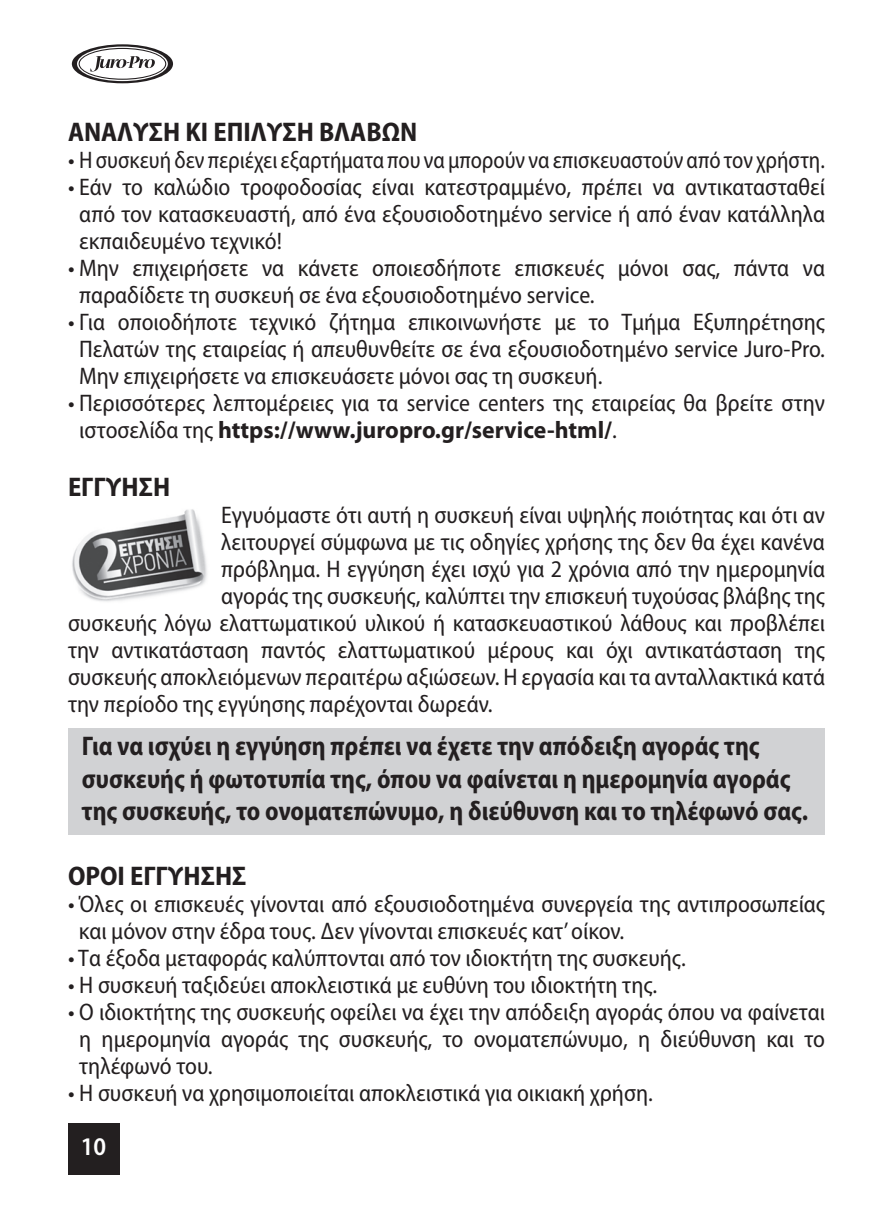
<style>
.page{position:relative;width:893px;height:1217px;background:#fff}
.page>*{position:absolute;margin:0;border:0;box-sizing:border-box;transform-origin:0 0}
.t1{font:700 semi-condensed 27px/32.4px "Myriad Pro";color:#231f20;scale:.94 1}
.t2{font:700 semi-condensed 27px "Myriad Pro";color:#231f20}
.t3{font:600 semi-condensed 25.5px "Myriad Pro";color:#fff}
.t4{font:semi-condensed 24px/27px "Myriad Pro";color:#231f20;text-align:justify}
.s1{font-weight:700;font-stretch:normal}
</style>
<div class="page">
<svg style="left:72px;top:44px;width:101px;height:39px"></svg>
<div style="left:68px;top:1123px;width:51px;height:51px;background:#231f20"></div>
<div style="left:68px;top:728px;width:757px;height:106px;background:#d1d2d4"></div>
<img style="left:72px;top:509px;width:135px;height:93px">
<p class="t2" style="left:68px;top:114px;width:351px">ΑΝΑΛΥΣΗ ΚΙ ΕΠΙΛΥΣΗ ΒΛΑΒΩΝ</p>
<p class="t4" style="left:68px;top:146px;width:758px">• Η συσκευή δεν περιέχει εξαρτήματα που να μπορούν να επισκευαστούν από τον χρήστη.</p>
<p class="t4" style="left:79px;top:173px;width:747px;text-indent:-11px">• Εάν το καλώδιο τροφοδοσίας είναι κατεστραμμένο, πρέπει να αντικατασταθεί από τον κατασκευαστή, από ένα εξουσιοδοτημένο service ή από έναν κατάλληλα εκπαιδευμένο τεχνικό!</p>
<p class="t4" style="left:79px;top:254px;width:747px;text-indent:-11px">• Μην επιχειρήσετε να κάνετε οποιεσδήποτε επισκευές μόνοι σας, πάντα να παραδίδετε τη συσκευή σε ένα εξουσιοδοτημένο service.</p>
<p class="t4" style="left:79px;top:308px;width:747px;text-indent:-11px">• Για οποιοδήποτε τεχνικό ζήτημα επικοινωνήστε με το Τμήμα Εξυπηρέτησης Πελατών της εταιρείας ή απευθυνθείτε σε ένα εξουσιοδοτημένο service Juro-Pro.<br>Μην επιχειρήσετε να επισκευάσετε μόνοι σας τη συσκευή.</p>
<p class="t4" style="left:79px;top:389px;width:747px;text-indent:-11px">• Περισσότερες λεπτομέρειες για τα service centers της εταιρείας θα βρείτε στην ιστοσελίδα της <span class="s1">https://www.juropro.gr/service-html/</span>.</p>
<p class="t2" style="left:68px;top:469px;width:104px">ΕΓΓΥΗΣΗ</p>
<p class="t4" style="left:221px;top:501px;width:605px">Εγγυόμαστε ότι αυτή η συσκευή είναι υψηλής ποιότητας και ότι αν</p>
<p class="t4" style="left:221px;top:528px;width:605px">λειτουργεί σύμφωνα με τις οδηγίες χρήσης της δεν θα έχει κανένα</p>
<p class="t4" style="left:221px;top:555px;width:605px">πρόβλημα. Η εγγύηση έχει ισχύ για 2 χρόνια από την ημερομηνία</p>
<p class="t4" style="left:221px;top:582px;width:605px">αγοράς της συσκευής, καλύπτει την επισκευή τυχούσας βλάβης της</p>
<p class="t4" style="left:68px;top:609px;width:758px">συσκευής λόγω ελαττωματικού υλικού ή κατασκευαστικού λάθους και προβλέπει</p>
<p class="t4" style="left:68px;top:636px;width:758px">την αντικατάσταση παντός ελαττωματικού μέρους και όχι αντικατάσταση της</p>
<p class="t4" style="left:68px;top:663px;width:758px">συσκευής αποκλειόμενων περαιτέρω αξιώσεων. Η εργασία και τα ανταλλακτικά κατά</p>
<p class="t4" style="left:68px;top:690px;width:426px">την περίοδο της εγγύησης παρέχονται δωρεάν.</p>
<p class="t1" style="left:82px;top:729px;width:774px">Για να ισχύει η εγγύηση πρέπει να έχετε την απόδειξη αγοράς της συσκευής ή φωτοτυπία της, όπου να φαίνεται η ημερομηνία αγοράς της συσκευής, το ονοματεπώνυμο, η διεύθυνση και το τηλέφωνό σας.</p>
<p class="t2" style="left:68px;top:858px;width:180px">ΟΡΟΙ ΕΓΓΥΗΣΗΣ</p>
<p class="t4" style="left:79px;top:890px;width:748px;text-indent:-11px">• Όλες οι επισκευές γίνονται από εξουσιοδοτημένα συνεργεία της αντιπροσωπείας και μόνον στην έδρα τους. Δεν γίνονται επισκευές κατ’ οίκον.</p>
<p class="t4" style="left:68px;top:944px;width:619px">• Τα έξοδα μεταφοράς καλύπτονται από τον ιδιοκτήτη της συσκευής.</p>
<p class="t4" style="left:68px;top:971px;width:591px">• Η συσκευή ταξιδεύει αποκλειστικά με ευθύνη του ιδιοκτήτη της.</p>
<p class="t4" style="left:79px;top:998px;width:747px;text-indent:-11px">• Ο ιδιοκτήτης της συσκευής οφείλει να έχει την απόδειξη αγοράς όπου να φαίνεται η ημερομηνία αγοράς της συσκευής, το ονοματεπώνυμο, η διεύθυνση και το τηλέφωνό του.</p>
<p class="t4" style="left:68px;top:1079px;width:586px">• Η συσκευή να χρησιμοποιείται αποκλειστικά για οικιακή χρήση.</p>
<p class="t3" style="left:81px;top:1130px;width:27px">10</p>
</div>
